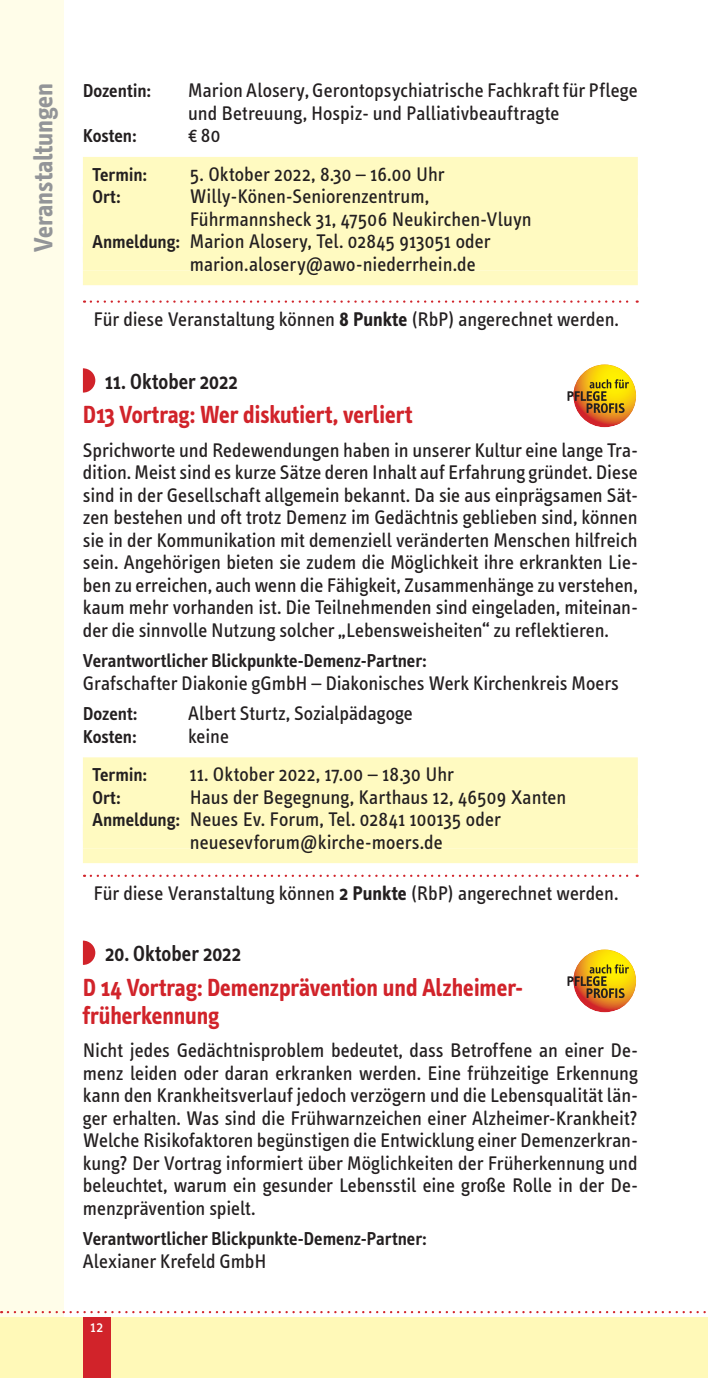
<style>
.page{position:relative;width:708px;height:1378px;background:#fff}
.page>*{position:absolute;margin:0;border:0;box-sizing:border-box;transform-origin:0 0}
.t1{font:700 27px "Info Text";letter-spacing:-.01em;color:#939598}
.t2{font:700 25.2px/28.1px "Info Text";letter-spacing:-.005em;color:#d1232a;scale:.95 1}
.t3{font:600 22.5px "Info Text";letter-spacing:.005em;color:#231f20;scale:.95 1}
.t4{font:20.25px/22.5px "Info Text";color:#231f20;text-align:justify}
.t5{font:600 19.12px "Info Text";letter-spacing:-.005em;color:#231f20}
.t6{font:15.75px "Info Text";color:#fff}
.s1{font-family:"Info Text Regular Tf"}
.s2{font-weight:600;font-size:19.12px}
.s3{font-weight:700}
</style>
<div class="page">
<div style="left:0;top:0;width:64px;height:1378px;background:#fffde9"></div>
<div style="left:0;top:1317px;width:689px;height:61px;background:#fff9b8"></div>
<div style="left:689px;top:1317px;width:19px;height:61px;background:#fff9b8"></div>
<div style="left:83px;top:1317px;width:28px;height:61px;background:#d1232a"></div>
<svg style="left:8px;top:1311px;width:698px;height:2px"></svg>
<div style="left:83px;top:157px;width:555px;height:24px;background:#fffac1"></div>
<div style="left:83px;top:179px;width:555px;height:24px;background:#fffac1"></div>
<div style="left:83px;top:202px;width:555px;height:24px;background:#fffac1"></div>
<div style="left:83px;top:224px;width:555px;height:24px;background:#fffac1"></div>
<div style="left:83px;top:247px;width:555px;height:24px;background:#fffac1"></div>
<div style="left:83px;top:271px;width:555px;height:14px;background:#fffac1"></div>
<div style="left:83px;top:757px;width:555px;height:24px;background:#fffac1"></div>
<div style="left:83px;top:780px;width:555px;height:23px;background:#fffac1"></div>
<div style="left:83px;top:802px;width:555px;height:24px;background:#fffac1"></div>
<div style="left:83px;top:825px;width:555px;height:23px;background:#fffac1"></div>
<div style="left:83px;top:848px;width:555px;height:15px;background:#fffac1"></div>
<svg style="left:91px;top:300px;width:547px;height:3px"></svg>
<svg style="left:83px;top:368px;width:12px;height:25px"></svg>
<svg style="left:91px;top:874px;width:547px;height:3px"></svg>
<svg style="left:83px;top:940px;width:12px;height:25px"></svg>
<svg style="left:567px;top:364px;width:69px;height:63px"></svg>
<svg style="left:567px;top:949px;width:69px;height:63px"></svg>
<h1 class="t1" style="left:28px;top:251px;width:170px;rotate:-90deg">Veranstaltungen</h1>
<p class="t5" style="left:83px;top:80px;width:69px">Dozentin:</p>
<p class="t4" style="left:188px;top:80px;width:451px">Marion Alosery, Gerontopsychiatrische Fachkraft für Pflege und Betreuung, Hospiz- und Palliativbeauftragte</p>
<p class="t5" style="left:83px;top:125px;width:55px">Kosten:</p>
<p class="t4" style="left:188px;top:125px;width:34px"><span class="s1">€</span> 80</p>
<p class="t5" style="left:92px;top:163px;width:56px">Termin:</p>
<p class="t4" style="left:190px;top:163px;width:256px">5. Oktober 2022, 8.30 – 16.00 Uhr</p>
<p class="t5" style="left:92px;top:186px;width:29px">Ort:</p>
<p class="t4" style="left:190px;top:185px;width:241px">Willy-Könen-Seniorenzentrum,</p>
<p class="t4" style="left:190px;top:208px;width:344px">Führmannsheck 31, 47506 Neukirchen-Vluyn</p>
<p class="t4" style="left:92px;top:230px;width:400px"><span class="s2">Anmeldung:</span> Marion Alosery, Tel. 02845 913051 oder</p>
<p class="t4" style="left:190px;top:253px;width:288px">marion.alosery@awo-niederrhein.de</p>
<p class="t4" style="left:94px;top:308px;width:527px">Für diese Veranstaltung können <span class="s3">8 Punkte</span> (RbP) angerechnet werden.</p>
<p class="t3" style="left:105px;top:368px;width:141px">11. Oktober 2022</p>
<p class="t2" style="left:83px;top:401px;width:348px">D13 Vortrag: Wer diskutiert, verliert</p>
<p class="t4" style="left:83px;top:439px;width:556px">Sprichworte und Redewendungen haben in unserer Kultur eine lange Tra&shy;dition. Meist sind es kurze Sätze deren Inhalt auf Erfahrung gründet. Diese sind in der Gesellschaft allgemein bekannt. Da sie aus einprägsamen Sät&shy;zen bestehen und oft trotz Demenz im Gedächtnis geblieben sind, können sie in der Kommunikation mit demenziell veränderten Menschen hilfreich sein. Angehörigen bieten sie zudem die Möglichkeit ihre erkrankten Lie&shy;ben zu erreichen, auch wenn die Fähigkeit, Zusammenhänge zu verstehen, kaum mehr vorhanden ist. Die Teilnehmenden sind eingeladen, miteinan&shy;der die sinnvolle Nutzung solcher „Lebensweisheiten“ zu reflektieren.</p>
<p class="t5" style="left:83px;top:650px;width:345px">Verantwortlicher Blickpunkte-Demenz-Partner:</p>
<p class="t4" style="left:83px;top:672px;width:538px">Grafschafter Diakonie gGmbH – Diakonisches Werk Kirchenkreis Moers</p>
<p class="t5" style="left:83px;top:703px;width:56px">Dozent:</p>
<p class="t4" style="left:188px;top:702px;width:226px">Albert Sturtz, Sozialpädagoge</p>
<p class="t5" style="left:83px;top:725px;width:55px">Kosten:</p>
<p class="t4" style="left:188px;top:725px;width:42px">keine</p>
<p class="t5" style="left:92px;top:764px;width:56px">Termin:</p>
<p class="t4" style="left:190px;top:763px;width:266px">11. Oktober 2022, 17.00 – 18.30 Uhr</p>
<p class="t5" style="left:92px;top:786px;width:29px">Ort:</p>
<p class="t4" style="left:190px;top:786px;width:378px">Haus der Begegnung, Karthaus 12, 46509 Xanten</p>
<p class="t4" style="left:92px;top:808px;width:410px"><span class="s2">Anmeldung:</span> Neues Ev. Forum, Tel. 02841 100135 oder</p>
<p class="t4" style="left:190px;top:831px;width:255px">neuesevforum@kirche-moers.de</p>
<p class="t4" style="left:94px;top:882px;width:526px">Für diese Veranstaltung können <span class="s3">2 Punkte</span> (RbP) angerechnet werden.</p>
<p class="t3" style="left:105px;top:941px;width:144px">20. Oktober 2022</p>
<p class="t2" style="left:83px;top:973px;width:465px">D 14 Vortrag: Demenzprävention und Alzheimer&shy;früherkennung</p>
<p class="t4" style="left:83px;top:1039px;width:556px">Nicht jedes Gedächtnisproblem bedeutet, dass Betroffene an einer De&shy;menz leiden oder daran erkranken werden. Eine frühzeitige Erkennung kann den Krankheitsverlauf jedoch verzögern und die Lebensqualität län&shy;ger erhalten. Was sind die Frühwarnzeichen einer Alzheimer-Krankheit?<br>Welche Risikofaktoren begünstigen die Entwicklung einer Demenzerkran&shy;kung? Der Vortrag informiert über Möglichkeiten der Früherkennung und beleuchtet, warum ein gesunder Lebensstil eine große Rolle in der De&shy;menzprävention spielt.</p>
<p class="t5" style="left:83px;top:1228px;width:345px">Verantwortlicher Blickpunkte-Demenz-Partner:</p>
<p class="t4" style="left:83px;top:1250px;width:185px">Alexianer Krefeld GmbH</p>
<p class="t6" style="left:91px;top:1318px;width:14px">12</p>
</div>
